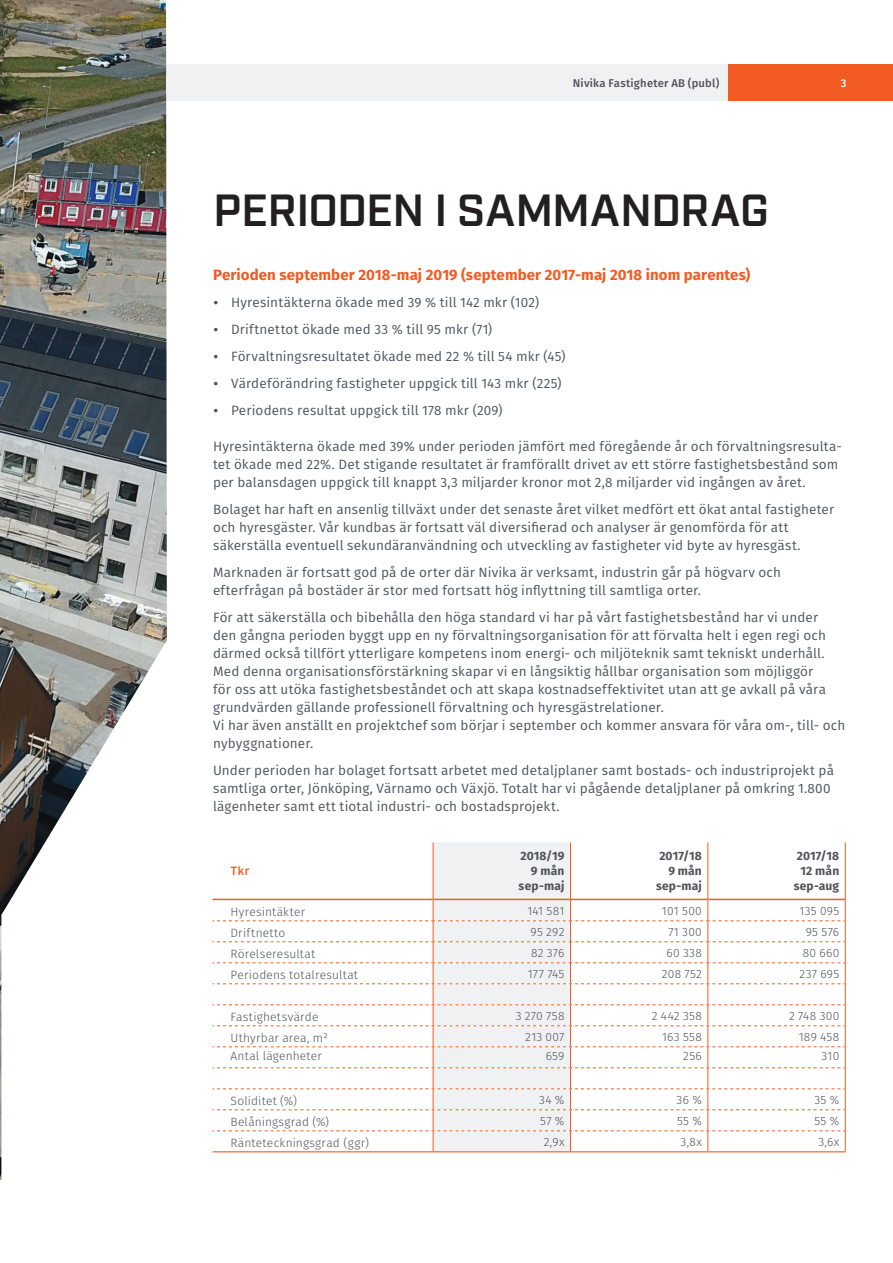
<style>
.page{position:relative;width:893px;height:1263px;background:#fff}
.page>*{position:absolute;margin:0;border:0;box-sizing:border-box;transform-origin:0 0}
.t1{font:600 45px "Industry";letter-spacing:-.01em;color:#231f20}
.t2{font:700 15px "Fira Sans";letter-spacing:.005em;color:#f25b21}
.t3{font:13.5px/18px "Fira Sans";letter-spacing:.01em;color:#4f535c}
.t4{font:300 12px "Fira Sans";letter-spacing:.02em;color:#4f535c}
.t5{font:700 12px/15px "Fira Sans";letter-spacing:.01em;color:#4f535c;text-align:right}
.t6{font:600 12px "Industry";color:#f25b21}
.t7{font:500 11.25px "Fira Sans";letter-spacing:.015em;color:#4f535c}
.t8{font:500 11.25px "Fira Sans";color:#fff}
</style>
<div class="page">
<div style="left:0;top:64px;width:759px;height:36px;background:#f0f1f2"></div>
<img style="left:0;top:0;width:167px;height:1180px">
<div style="left:728px;top:64px;width:165px;height:36px;background:#f25b21"></div>
<svg style="left:213px;top:842px;width:633px;height:310px"></svg>
<div style="left:166px;top:77px;width:40px;height:15px;background:#f0f1f2"></div>
<p class="t7" style="left:573px;top:74px;width:148px">Nivika Fastigheter AB (publ)</p>
<p class="t8" style="left:841px;top:74px;width:7px">3</p>
<h1 class="t1" style="left:213px;top:184px;width:557px">PERIODEN I SAMMANDRAG</h1>
<p class="t2" style="left:213px;top:262px;width:539px">Perioden september 2018-maj 2019 (september 2017-maj 2018 inom parentes)</p>
<p class="t3" style="left:231px;top:289px;width:336px;line-height:27px">Hyresintäkterna ökade med 39 % till 142 mkr (102)<br>Driftnettot ökade med 33 % till 95 mkr (71)<br>Förvaltningsresultatet ökade med 22 % till 54 mkr (45)<br>Värdeförändring fastigheter uppgick till 143 mkr (225)<br>Periodens resultat uppgick till 178 mkr (209)</p>
<p class="t3" style="left:213px;top:437px;width:630px">Hyresintäkterna ökade med 39% under perioden jämfört med föregående år och förvaltningsresulta&shy;tet ökade med 22%. Det stigande resultatet är framförallt drivet av ett större fastighetsbestånd som per balansdagen uppgick till knappt 3,3 miljarder kronor mot 2,8 miljarder vid ingången av året.</p>
<p class="t3" style="left:213px;top:500px;width:623px">Bolaget har haft en ansenlig tillväxt under det senaste året vilket medfört ett ökat antal fastigheter och hyresgäster. Vår kundbas är fortsatt väl diversifierad och analyser är genomförda för att säkerställa eventuell sekundäranvändning och utveckling av fastigheter vid byte av hyresgäst.</p>
<p class="t3" style="left:213px;top:563px;width:570px">Marknaden är fortsatt god på de orter där Nivika är verksamt, industrin går på högvarv och efterfrågan på bostäder är stor med fortsatt hög inflyttning till samtliga orter.</p>
<p class="t3" style="left:213px;top:608px;width:634px">För att säkerställa och bibehålla den höga standard vi har på vårt fastighetsbestånd har vi under<br>den gångna perioden byggt upp en ny förvaltningsorganisation för att förvalta helt i egen regi och därmed också tillfört ytterligare kompetens inom energi- och miljöteknik samt tekniskt underhåll.<br>Med denna organisationsförstärkning skapar vi en långsiktig hållbar organisation som möjliggör<br>för oss att utöka fastighetsbeståndet och att skapa kostnadseffektivitet utan att ge avkall på våra grundvärden gällande professionell förvaltning och hyresgästrelationer.<br>Vi har även anställt en projektchef som börjar i september och kommer ansvara för våra om-, till- och nybyggnationer.</p>
<p class="t3" style="left:213px;top:761px;width:622px">Under perioden har bolaget fortsatt arbetet med detaljplaner samt bostads- och industriprojekt på samtliga orter, Jönköping, Värnamo och Växjö. Totalt har vi pågående detaljplaner på omkring 1.800 lägenheter samt ett tiotal industri- och bostadsprojekt.</p>
<p class="t6" style="left:231px;top:864px;width:21px">Tkr</p>
<p class="t5" style="left:519px;top:848px;width:47px">2018/19<br>9 mån sep-maj</p>
<p class="t5" style="left:656px;top:848px;width:47px">2017/18<br>9 mån sep-maj</p>
<p class="t5" style="left:794px;top:848px;width:47px;text-align:center">2017/18<br>12 mån sep-aug</p>
<p class="t4" style="left:231px;top:903px;width:76px">Hyresintäkter</p>
<p class="t4" style="left:527px;top:902px;width:39px">141 581</p>
<p class="t4" style="left:662px;top:902px;width:41px">101 500</p>
<p class="t4" style="left:800px;top:902px;width:41px">135 095</p>
<p class="t4" style="left:231px;top:924px;width:56px">Driftnetto</p>
<p class="t4" style="left:531px;top:923px;width:35px">95 292</p>
<p class="t4" style="left:668px;top:923px;width:35px">71 300</p>
<p class="t4" style="left:806px;top:923px;width:35px">95 576</p>
<p class="t4" style="left:231px;top:945px;width:86px">Rörelseresultat</p>
<p class="t4" style="left:531px;top:944px;width:35px">82 376</p>
<p class="t4" style="left:666px;top:944px;width:37px">60 338</p>
<p class="t4" style="left:803px;top:944px;width:38px">80 660</p>
<p class="t4" style="left:231px;top:966px;width:129px">Periodens totalresultat</p>
<p class="t4" style="left:528px;top:965px;width:38px">177 745</p>
<p class="t4" style="left:662px;top:965px;width:41px">208 752</p>
<p class="t4" style="left:800px;top:965px;width:41px">237 695</p>
<p class="t4" style="left:231px;top:1008px;width:89px">Fastighetsvärde</p>
<p class="t4" style="left:516px;top:1007px;width:50px">3 270 758</p>
<p class="t4" style="left:652px;top:1007px;width:51px">2 442 358</p>
<p class="t4" style="left:789px;top:1007px;width:52px">2 748 300</p>
<p class="t4" style="left:231px;top:1029px;width:99px">Uthyrbar area, m²</p>
<p class="t4" style="left:525px;top:1028px;width:41px">213 007</p>
<p class="t4" style="left:662px;top:1028px;width:41px">163 558</p>
<p class="t4" style="left:799px;top:1028px;width:42px">189 458</p>
<p class="t4" style="left:231px;top:1048px;width:93px">Antal lägenheter</p>
<p class="t4" style="left:546px;top:1048px;width:20px">659</p>
<p class="t4" style="left:683px;top:1048px;width:20px">256</p>
<p class="t4" style="left:821px;top:1048px;width:19px">310</p>
<p class="t4" style="left:231px;top:1092px;width:68px">Soliditet (%)</p>
<p class="t4" style="left:539px;top:1091px;width:27px">34 %</p>
<p class="t4" style="left:677px;top:1091px;width:27px">36 %</p>
<p class="t4" style="left:814px;top:1091px;width:26px">35 %</p>
<p class="t4" style="left:231px;top:1113px;width:100px">Belåningsgrad (%)</p>
<p class="t4" style="left:540px;top:1112px;width:26px">57 %</p>
<p class="t4" style="left:677px;top:1112px;width:26px">55 %</p>
<p class="t4" style="left:814px;top:1112px;width:26px">55 %</p>
<p class="t4" style="left:231px;top:1134px;width:140px">Ränteteckningsgrad (ggr)</p>
<p class="t4" style="left:544px;top:1133px;width:22px">2,9x</p>
<p class="t4" style="left:681px;top:1133px;width:23px">3,8x</p>
<p class="t4" style="left:818px;top:1133px;width:22px">3,6x</p>
</div>
